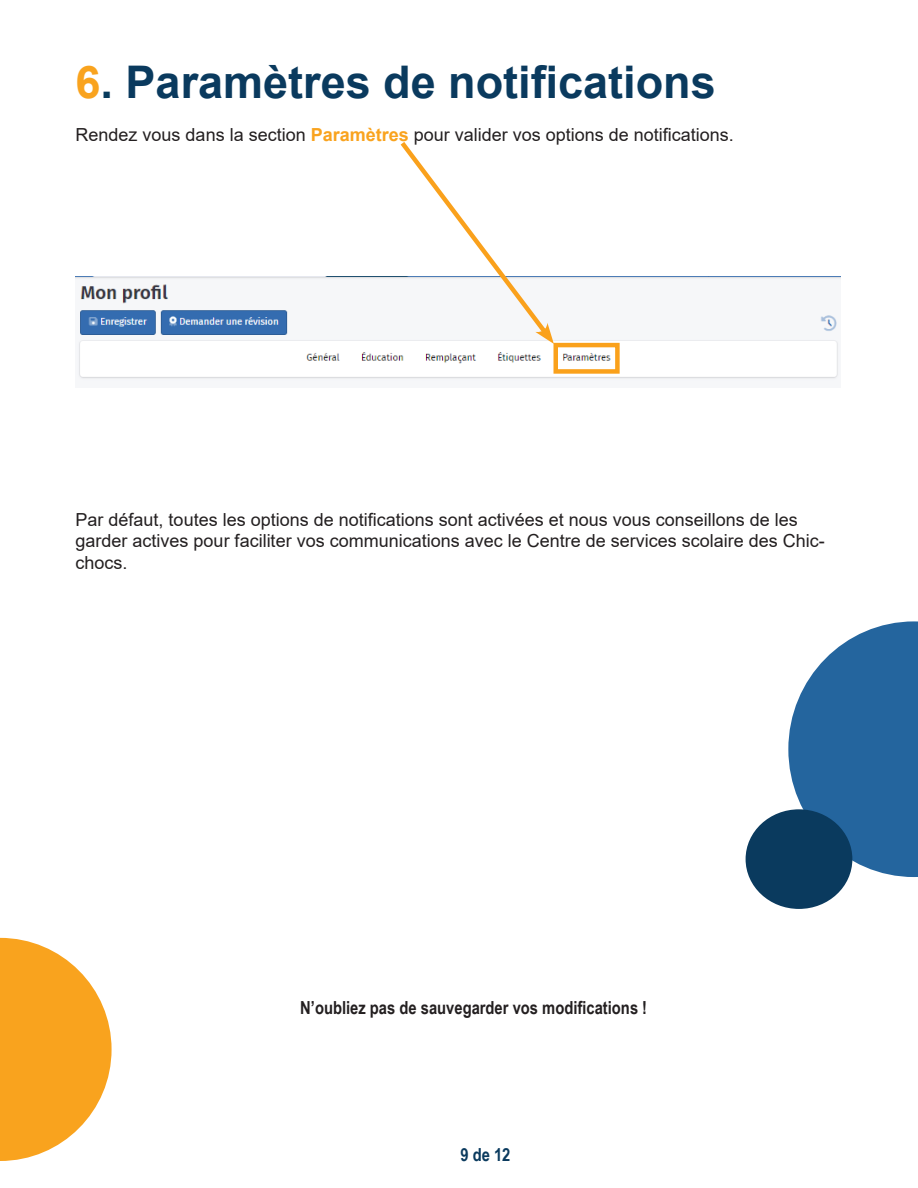
<style>
.page{position:relative;width:918px;height:1188px;background:#fff}
.page>*{position:absolute;margin:0;border:0;box-sizing:border-box;transform-origin:0 0}
.t1{font:700 45px "Arial";color:#0a3a5e}
.t2{font:18px/21.6px "Arial";color:#231f20}
.t3{font:700 18px "Arial Narrow";color:#231f20}
.t4{font:700 18px "Arial Narrow";color:#0a3a5e}
.s1{color:#f9a31e}
.s2{color:#083b5d}
.s3{font-weight:700;color:#f9a31e}
</style>
<div class="page">
<img style="left:76px;top:276px;width:765px;height:104px">
<div style="left:554px;top:343px;width:66px;height:31px;border:4px solid #faa11b"></div>
<svg style="left:396px;top:142px;width:158px;height:202px"></svg>
<svg style="left:0;top:938px;width:112px;height:223px"></svg>
<svg style="left:788px;top:621px;width:130px;height:256px;background:#437aab"></svg>
<div style="left:746px;top:809px;width:106px;height:100px;background:#0a3a5e;border-radius:50%"></div>
<p class="t1" style="left:76px;top:50px;width:642px"><span class="s1">6</span><span class="s2">.</span> Paramètres de notifications</p>
<p class="t2" style="left:76px;top:124px;width:660px">Rendez vous dans la section <span class="s3">Paramètres</span> pour valider vos options de notifications.</p>
<p class="t2" style="left:76px;top:508px;width:751px">Par défaut, toutes les options de notifications sont activées et nous vous conseillons de les garder actives pour faciliter vos communications avec le Centre de services scolaire des Chic&shy;chocs.</p>
<p class="t3" style="left:300px;top:994px;width:348px">N’oubliez pas de sauvegarder vos modifications !</p>
<p class="t4" style="left:460px;top:1141px;width:52px">9 de 12</p>
</div>
